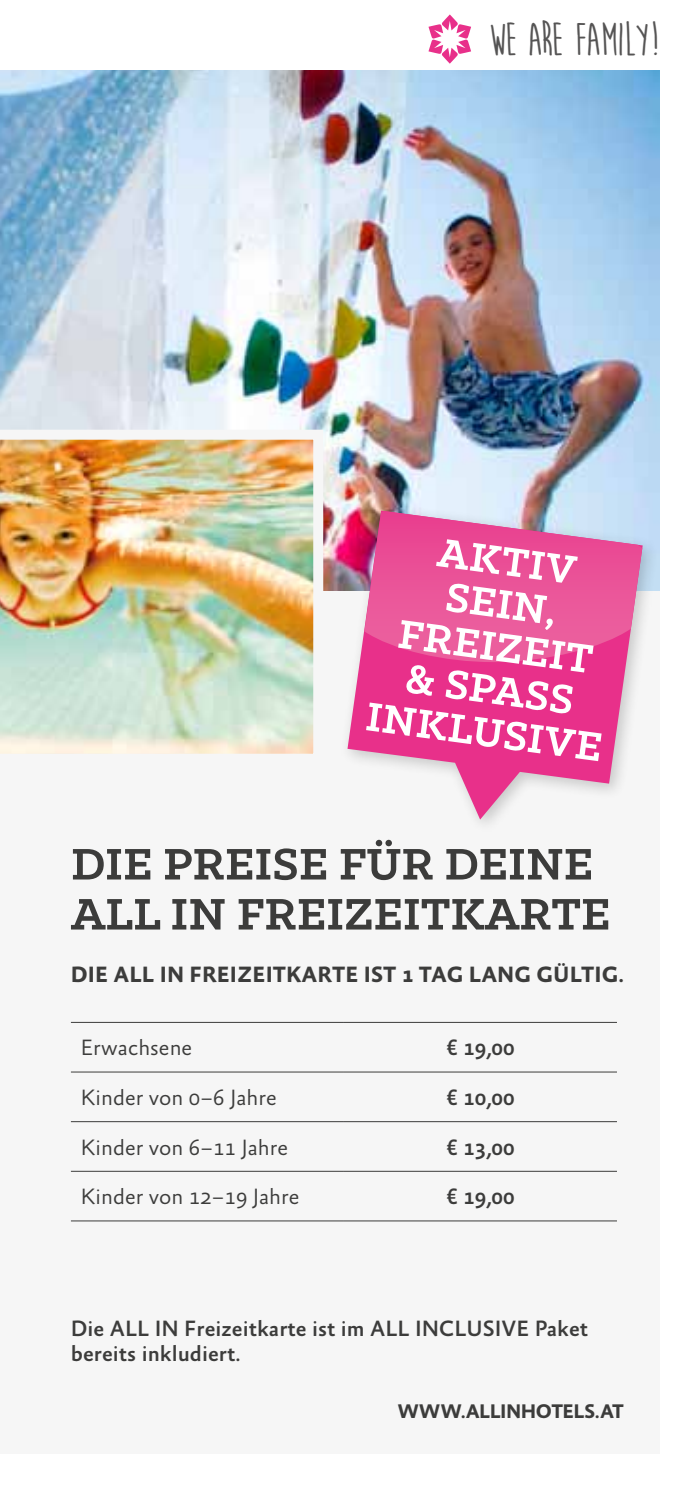
<style>
.page{position:relative;width:695px;height:1489px;background:#fff}
.page>*{position:absolute;margin:0;border:0;box-sizing:border-box;transform-origin:0 0}
.t1{font:700 50px/50px "Klinic Slab";color:#3c3c3b}
.t2{font:700 47.75px "Moon Flower";letter-spacing:-.05em;color:#555454}
.t3{font:700 45.75px/43px "Klinic Slab";color:#fff;text-align:center}
.t4{font:500 22.5px "Absara Sans";color:#3c3c3b}
.t5{font:300 22.5px "Absara Sans";color:#3c3c3b}
.t6{font:700 22.5px "Absara Sans";color:#3c3c3b}
.t7{font:700 20px "Absara Sans";color:#3c3c3b}
</style>
<div class="page">
<div style="left:0;top:71px;width:659px;height:1382px;background:#f6f6f6"></div>
<svg style="left:428px;top:15px;width:43px;height:49px"></svg>
<img style="left:0;top:71px;width:659px;height:519px">
<img style="left:0;top:424px;width:328px;height:330px">
<hr style="left:71px;top:1021px;width:273px;height:1px;background:#3c3c3b">
<hr style="left:344px;top:1021px;width:273px;height:1px;background:#3c3c3b">
<hr style="left:71px;top:1071px;width:273px;height:1px;background:#3c3c3b">
<hr style="left:344px;top:1071px;width:273px;height:1px;background:#3c3c3b">
<hr style="left:71px;top:1121px;width:273px;height:1px;background:#3c3c3b">
<hr style="left:344px;top:1121px;width:273px;height:1px;background:#3c3c3b">
<hr style="left:71px;top:1170px;width:273px;height:1px;background:#3c3c3b">
<hr style="left:344px;top:1170px;width:273px;height:1px;background:#3c3c3b">
<hr style="left:71px;top:1220px;width:273px;height:1px;background:#3c3c3b">
<hr style="left:344px;top:1220px;width:273px;height:1px;background:#3c3c3b">
<div style="left:339px;top:502px;width:320px;height:333px;background:#000;opacity:.2"></div>
<svg style="left:347px;top:510px;width:295px;height:309px;fill:#e8308a"></svg>
<svg style="left:364px;top:511px;width:278px;height:151px;background:#e462a0"></svg>
<h2 class="t2" style="left:487px;top:15px;width:173px">WE ARE FAMILY!</h2>
<h3 class="t3" style="left:393px;top:522px;width:239px;rotate:8deg">AKTIV<br>SEIN,<br>FREIZEIT<br>&amp; SPASS<br>INKLUSIVE</h3>
<h1 class="t1" style="left:71px;top:837px;width:523px">DIE PREISE FÜR DEINE<br>ALL</h1>
<h1 class="t1" style="left:170px;top:887px;width:441px">IN FREIZEITKARTE</h1>
<p class="t6" style="left:71px;top:962px;width:413px">DIE ALL IN FREI ZEITKARTE IST 1 TAG LAN</p>
<p class="t6" style="left:514px;top:962px;width:111px">G GÜLTIG.</p>
<p class="t5" style="left:81px;top:1035px;width:113px">Erwachsene</p>
<p class="t4" style="left:446px;top:1035px;width:70px">€ 19,00</p>
<p class="t5" style="left:81px;top:1085px;width:197px">Kinder von 0–6 Jahre</p>
<p class="t4" style="left:446px;top:1085px;width:70px">€ 10,00</p>
<p class="t5" style="left:81px;top:1135px;width:209px">Kinder von 6–11 Jahre</p>
<p class="t4" style="left:446px;top:1135px;width:70px">€ 13,00</p>
<p class="t5" style="left:81px;top:1184px;width:220px">Kinder von 12–19 Jahre</p>
<p class="t4" style="left:446px;top:1184px;width:70px">€ 19,00</p>
<p class="t4" style="left:71px;top:1316px;width:397px">Die ALL IN Freizeitkarte ist im All InClusive</p>
<p class="t4" style="left:534px;top:1316px;width:55px">Paket</p>
<p class="t4" style="left:71px;top:1341px;width:171px">bereits inkludiert.</p>
<p class="t7" style="left:397px;top:1400px;width:23px">WWW</p>
<p class="t7" style="left:460px;top:1400px;width:18px">.ALLINHOTELS</p>
<p class="t7" style="left:595px;top:1400px;width:18px">.AT</p>
</div>
